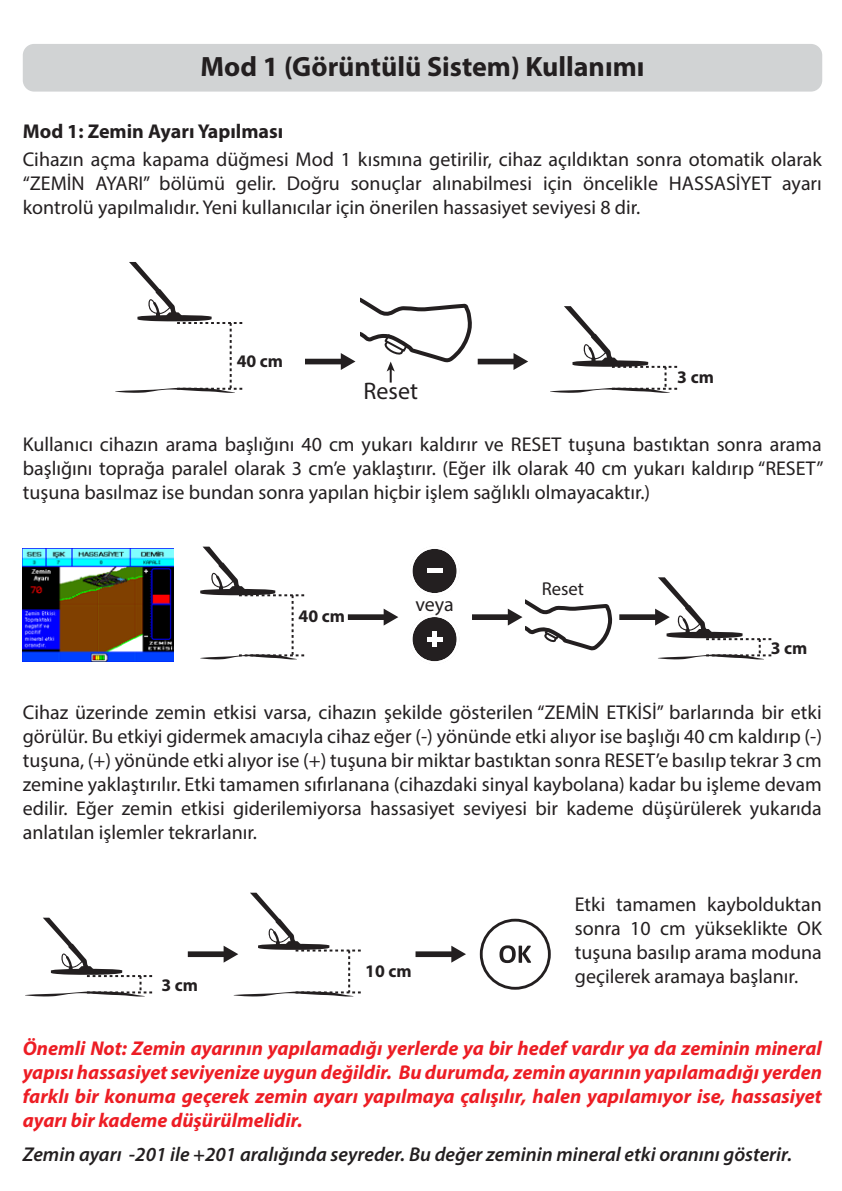
<style>
.page{position:relative;width:842px;height:1191px;background:#fff}
.page>*{position:absolute;margin:0;border:0;box-sizing:border-box;transform-origin:0 0}
.t1{font:700 28px "Myriad Pro";color:#231f20}
.t2{font:24px "Myriad Pro";color:#231f20}
.t3{font:20px/24px "Myriad Pro";color:#231f20;text-align:justify}
.t4{font:italic 700 20px/24px "Myriad Pro";color:#ed1d24;text-align:justify}
.t5{font:italic 600 20px "Myriad Pro";color:#231f20}
.t6{font:700 20px "Myriad Pro";color:#231f20}
.t7{font:18.6px "Myriad Pro";color:#231f20}
.t8{font:700 17.8px "Myriad Pro";color:#231f20}
</style>
<div class="page">
<div style="left:23px;top:44px;width:799px;height:48px;background:#d1d3d4;border-radius:11px"></div>
<img style="left:23px;top:548px;width:151px;height:114px">
<svg style="left:200px;top:546px;width:105px;height:113px"></svg>
<div style="left:348px;top:614px;width:38px;height:6px;background:#231f20"></div>
<svg style="left:384px;top:609px;width:14px;height:16px"></svg>
<div style="left:472px;top:614px;width:38px;height:6px;background:#231f20"></div>
<div style="left:619px;top:614px;width:39px;height:6px;background:#231f20"></div>
<svg style="left:655px;top:577px;width:117px;height:82px"></svg>
<div style="left:410px;top:546px;width:49px;height:49px;background:#231f20;border-radius:50%"></div>
<div style="left:410px;top:546px;width:49px;height:50px;border:3px solid #fff;border-radius:50%"></div>
<div style="left:427px;top:568px;width:15px;height:5px;background:#fff"></div>
<div style="left:410px;top:614px;width:49px;height:50px;background:#231f20;border-radius:50%"></div>
<div style="left:410px;top:614px;width:49px;height:50px;border:3px solid #fff;border-radius:50%"></div>
<hr style="left:427px;top:637px;width:15px;height:4px;background:#fff">
<div style="left:432px;top:631px;width:5px;height:16px;background:#fff"></div>
<svg style="left:508px;top:599px;width:105px;height:52px"></svg>
<svg style="left:25px;top:917px;width:128px;height:79px"></svg>
<div style="left:188px;top:951px;width:38px;height:6px;background:#231f20"></div>
<svg style="left:224px;top:892px;width:137px;height:104px"></svg>
<div style="left:415px;top:951px;width:39px;height:6px;background:#231f20"></div>
<svg style="left:451px;top:945px;width:15px;height:17px"></svg>
<div style="left:480px;top:918px;width:71px;height:71px;border:3px solid #231f20;border-radius:50%"></div>
<svg style="left:499px;top:945px;width:32px;height:18px"></svg>
<svg style="left:115px;top:262px;width:128px;height:131px"></svg>
<svg style="left:550px;top:306px;width:128px;height:87px"></svg>
<div style="left:305px;top:359px;width:38px;height:5px;background:#231f20"></div>
<svg style="left:341px;top:353px;width:14px;height:17px"></svg>
<div style="left:478px;top:359px;width:38px;height:5px;background:#231f20"></div>
<svg style="left:513px;top:353px;width:15px;height:17px"></svg>
<svg style="left:361px;top:298px;width:111px;height:84px"></svg>
<h1 class="t1" style="left:201px;top:48px;width:445px">Mod 1 (Görüntülü Sistem) Kullanımı</h1>
<p class="t6" style="left:23px;top:118px;width:262px">Mod 1: Zemin Ayarı Yapılması</p>
<p class="t3" style="left:23px;top:147px;width:801px">Cihazın açma kapama düğmesi Mod 1 kısmına getirilir, cihaz açıldıktan sonra otomatik olarak “ZEMİN AYARI” bölümü gelir. Doğru sonuçlar alınabilmesi için öncelikle HASSASİYET ayarı kontrolü yapılmalıdır. Yeni kullanıcılar için önerilen hassasiyet seviyesi 8 dir.</p>
<p class="t8" style="left:237px;top:349px;width:48px">40 cm</p>
<p class="t2" style="left:363px;top:376px;width:56px">Reset</p>
<p class="t8" style="left:677px;top:365px;width:38px">3 cm</p>
<p class="t3" style="left:23px;top:431px;width:802px">Kullanıcı cihazın arama başlığını 40 cm yukarı kaldırır ve RESET tuşuna bastıktan sonra arama başlığını toprağa paralel olarak 3 cm’e yaklaştırır. (Eğer ilk olarak 40 cm yukarı kaldırıp “RESET” tuşuna basılmaz ise bundan sonra yapılan hiçbir işlem sağlıklı olmayacaktır.)</p>
<p class="t8" style="left:299px;top:604px;width:48px">40 cm</p>
<p class="t3" style="left:415px;top:592px;width:40px">veya</p>
<p class="t7" style="left:542px;top:577px;width:44px">Reset</p>
<p class="t8" style="left:771px;top:636px;width:38px">3 cm</p>
<p class="t3" style="left:23px;top:699px;width:801px">Cihaz üzerinde zemin etkisi varsa, cihazın şekilde gösterilen “ZEMİN ETKİSİ” barlarında bir etki görülür. Bu etkiyi gidermek amacıyla cihaz eğer (-) yönünde etki alıyor ise başlığı 40 cm kaldırıp (-) tuşuna, (+) yönünde etki alıyor ise (+) tuşuna bir miktar bastıktan sonra RESET’e basılıp tekrar 3 cm zemine yaklaştırılır. Etki tamamen sıfırlanana (cihazdaki sinyal kaybolana) kadar bu işleme devam edilir. Eğer zemin etkisi giderilemiyorsa hassasiyet seviyesi bir kademe düşürülerek yukarıda anlatılan işlemler tekrarlanır.</p>
<p class="t8" style="left:161px;top:973px;width:38px">3 cm</p>
<p class="t8" style="left:365px;top:959px;width:48px">10 cm</p>
<p class="t3" style="left:575px;top:891px;width:249px">Etki tamamen kaybolduktan sonra 10 cm yükseklikte OK tuşuna basılıp arama moduna geçilerek aramaya başlanır.</p>
<p class="t4" style="left:23px;top:1035px;width:801px">Önemli Not: Zemin ayarının yapılamadığı yerlerde ya bir hedef vardır ya da zeminin mineral yapısı hassasiyet seviyenize uygun değildir. Bu durumda, zemin ayarının yapılamadığı yerden farklı bir konuma geçerek zemin ayarı yapılmaya çalışılır, halen yapılamıyor ise, hassasiyet ayarı bir kademe düşürülmelidir.</p>
<p class="t5" style="left:23px;top:1141px;width:771px">Zemin ayarı -201 ile +201 aralığında seyreder. Bu değer zeminin mineral etki oranını gösterir.</p>
</div>
